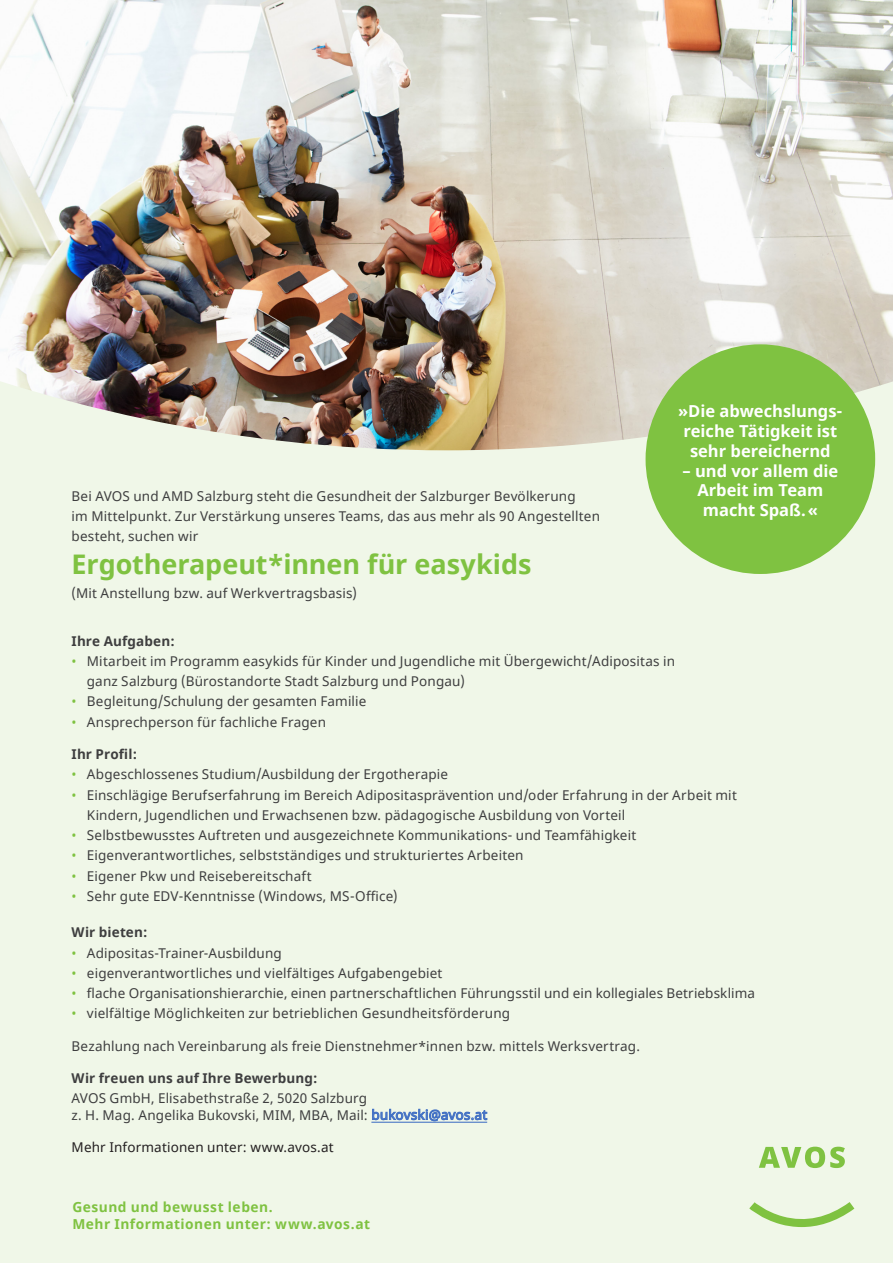
<style>
.page{position:relative;width:893px;height:1263px;background:#fff}
.page>*{position:absolute;margin:0;border:0;box-sizing:border-box;transform-origin:0 0}
.Headline{font:700 27px "Noto Sans";letter-spacing:-.005em;color:#7fc241}
.t1{font:700 16.5px/19.8px "Noto Sans";color:#fff;text-align:center}
.t2{font:700 13.8px "Noto Sans";letter-spacing:.035em;color:#7fc241}
.Aufzählungen{font:13.5px/20.2px "Noto Sans";letter-spacing:.01em;color:#3e3e3f}
.Fließtext{font:13.5px/20.2px "Noto Sans";letter-spacing:.01em;color:#3e3e3f}
.Fließtext-2{font:700 13.5px "Noto Sans";letter-spacing:.01em;color:#3e3e3f}
.Fließtext-3{font:13.5px "Noto Sans";letter-spacing:.015em;color:#231f20}
.s1{color:#7fc241}
.s2{color:#4472c4}
</style>
<div class="page">
<div style="left:0;top:302px;width:893px;height:961px;background:#f0f7e8"></div>
<img style="left:0;top:0;width:893px;height:450px">
<hr style="left:371px;top:1122px;width:116px;height:1px;background:#4472c4">
<svg style="left:372px;top:1108px;width:116px;height:13px"></svg>
<div style="left:646px;top:344px;width:229px;height:230px;background:#7fc241;border-radius:50%"></div>
<svg style="left:759px;top:1147px;width:86px;height:21px"></svg>
<svg style="left:749px;top:1202px;width:105px;height:25px"></svg>
<p class="t1" style="left:678px;top:402px;width:166px">»Die abwechslungs&shy;reiche Tätigkeit ist sehr bereichernd</p>
<p class="t1" style="left:682px;top:461px;width:157px">– und vor allem die<br>Arbeit im Team</p>
<p class="t1" style="left:703px;top:501px;width:117px">macht Spaß.«</p>
<p class="Fließtext" style="left:72px;top:486px;width:505px">Bei AVOS und AMD Salzburg steht die Gesundheit der Salzburger Bevölkerung</p>
<p class="Fließtext" style="left:72px;top:506px;width:530px">im Mittelpunkt. Zur Verstärkung unseres Teams, das aus mehr als 90 Angestellten besteht, suchen wir</p>
<p class="Headline" style="left:72px;top:545px;width:461px">Ergotherapeut*innen für easykids</p>
<p class="Fließtext" style="left:72px;top:583px;width:287px">(Mit Anstellung bzw. auf Werkvertragsbasis)</p>
<p class="Fließtext-2" style="left:72px;top:631px;width:105px">Ihre Aufgaben:</p>
<p class="Aufzählungen" style="left:87px;top:651px;width:590px;text-indent:-15px"><span class="s1">•</span> Mitarbeit im Programm easykids für Kinder und Jugendliche mit Übergewicht/Adipositas in ganz Salzburg (Bürostandorte Stadt Salzburg und Pongau)</p>
<p class="Aufzählungen" style="left:72px;top:692px;width:296px"><span class="s1">•</span> Begleitung/Schulung der gesamten Familie</p>
<p class="Aufzählungen" style="left:72px;top:712px;width:256px"><span class="s1">•</span> Ansprechperson für fachliche Fragen</p>
<p class="Fließtext-2" style="left:72px;top:744px;width:67px">Ihr Profil:</p>
<p class="Aufzählungen" style="left:72px;top:765px;width:378px"><span class="s1">•</span> Abgeschlossenes Studium/Ausbildung der Ergotherapie</p>
<p class="Aufzählungen" style="left:87px;top:785px;width:651px;text-indent:-15px"><span class="s1">•</span> Einschlägige Berufserfahrung im Bereich Adipositasprävention und/oder Erfahrung in der Arbeit mit<br>Kindern, Jugendlichen und Erwachsenen bzw. pädagogische Ausbildung von Vorteil</p>
<p class="Aufzählungen" style="left:72px;top:825px;width:566px"><span class="s1">•</span> Selbstbewusstes Auftreten und ausgezeichnete Kommunikations- und Teamfähigkeit</p>
<p class="Aufzählungen" style="left:72px;top:846px;width:453px"><span class="s1">•</span> Eigenverantwortliches, selbstständiges und strukturiertes Arbeiten</p>
<p class="Aufzählungen" style="left:72px;top:866px;width:242px"><span class="s1">•</span> Eigener Pkw und Reisebereitschaft</p>
<p class="Aufzählungen" style="left:72px;top:886px;width:328px"><span class="s1">•</span> Sehr gute EDV-Kenntnisse (Windows, MS-Office)</p>
<p class="Fließtext-2" style="left:72px;top:923px;width:77px">Wir bieten:</p>
<p class="Aufzählungen" style="left:72px;top:943px;width:212px"><span class="s1">•</span> Adipositas-Trainer-Ausbildung</p>
<p class="Aufzählungen" style="left:72px;top:963px;width:372px"><span class="s1">•</span> eigenverantwortliches und vielfältiges Aufgabengebiet</p>
<p class="Aufzählungen" style="left:72px;top:983px;width:685px"><span class="s1">•</span> flache Organisationshierarchie, einen partnerschaftlichen Führungsstil und ein kollegiales Betriebsklima</p>
<p class="Aufzählungen" style="left:72px;top:1004px;width:440px"><span class="s1">•</span> vielfältige Möglichkeiten zur betrieblichen Gesundheitsförderung</p>
<p class="Fließtext" style="left:72px;top:1036px;width:570px">Bezahlung nach Vereinbarung als freie Dienstnehmer*innen bzw. mittels Werksvertrag.</p>
<p class="Fließtext-2" style="left:72px;top:1068px;width:247px">Wir freuen uns auf Ihre Bewerbung:</p>
<p class="Fließtext" style="left:72px;top:1089px;width:297px">AVOS GmbH, Elisabethstraße 2, 5020 Salzburg</p>
<p class="Fließtext" style="left:72px;top:1105px;width:417px">z. H. Mag. Angelika Bukovski, MIM, MBA, Mail: <span class="s2">bukovski@avos.at</span></p>
<p class="Fließtext-3" style="left:72px;top:1138px;width:264px">Mehr Informationen unter: www.avos.at</p>
<p class="t2" style="left:72px;top:1197px;width:202px">Gesund und bewusst leben.</p>
<p class="t2" style="left:72px;top:1214px;width:299px">Mehr Informationen unter: www.avos.at</p>
</div>
